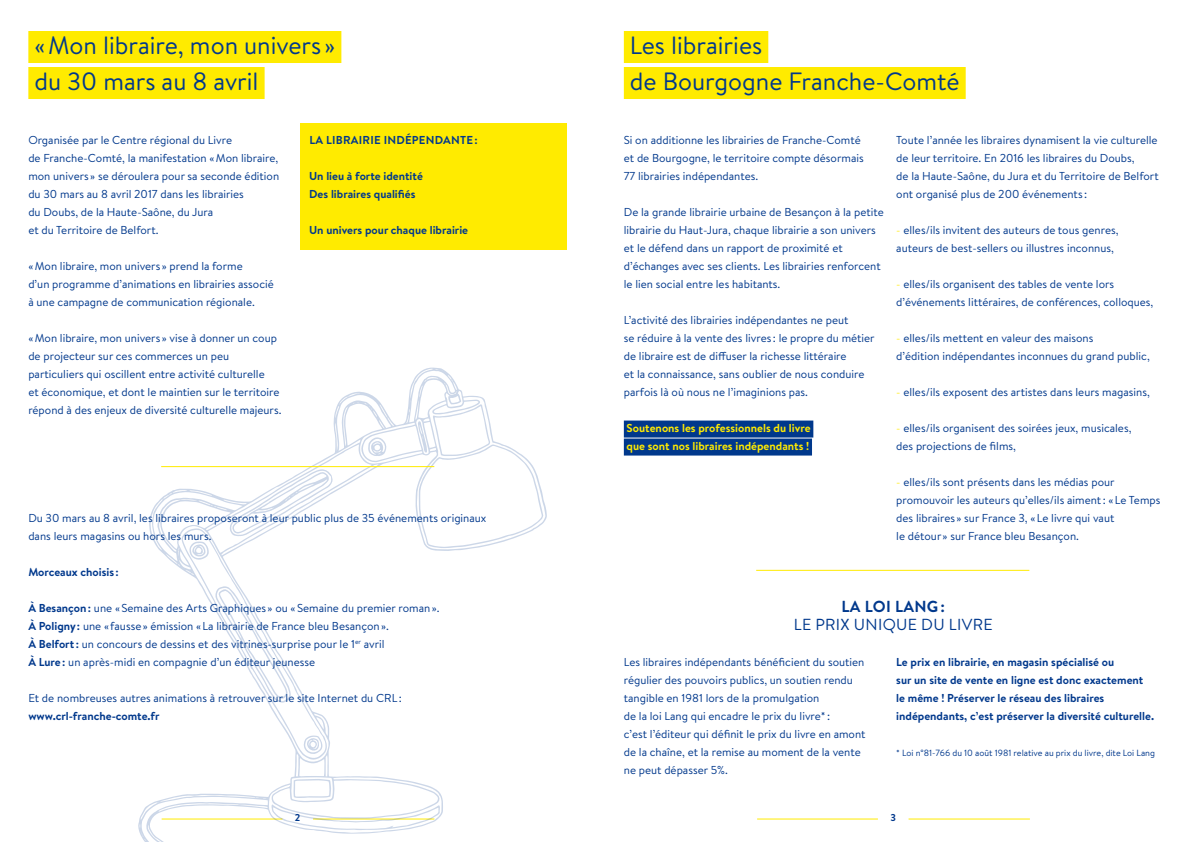
<style>
.page{position:relative;width:1191px;height:842px;background:#fff}
.page>*{position:absolute;margin:0;border:0;box-sizing:border-box;transform-origin:0 0}
.t1{font:25px/36px "Brandon Text";color:#00388c}
.t2{font:16px "Brandon Text";letter-spacing:.02em;color:#00388c}
.t3{font:700 16px "Brandon Text";letter-spacing:.02em;color:#00388c}
.t4{font:11.5px/18px "Brandon Text";color:#00388c}
.t5{font:700 11.5px/18px "Brandon Text";color:#00388c}
.t6{font:700 11.5px/18px "Brandon Text";color:#ffeb00}
.t7{font:700 11.5px "Brandon Text";letter-spacing:.02em;color:#00388c}
.t8{font:700 10px "Brandon Text";color:#00388c}
.t9{font:9px "Brandon Text";color:#00388c}
.s1{font-weight:700}
.s2{color:#ffeb00}
</style>
<div class="page">
<hr style="left:908px;top:818px;width:122px;height:1px;background:#ffeb00">
<hr style="left:757px;top:818px;width:121px;height:1px;background:#ffeb00">
<div style="left:300px;top:123px;width:266px;height:127px;background:#ffeb00"></div>
<svg style="left:138px;top:367px;width:409px;height:475px"></svg>
<svg style="left:368px;top:437px;width:19px;height:19px"></svg>
<svg style="left:271px;top:804px;width:169px;height:26px"></svg>
<svg style="left:293px;top:779px;width:38px;height:19px"></svg>
<svg style="left:418px;top:404px;width:125px;height:144px"></svg>
<svg style="left:181px;top:469px;width:152px;height:291px"></svg>
<div style="left:28px;top:31px;width:313px;height:32px;background:#ffeb00"></div>
<div style="left:28px;top:67px;width:237px;height:32px;background:#ffeb00"></div>
<div style="left:624px;top:31px;width:144px;height:32px;background:#ffeb00"></div>
<div style="left:624px;top:67px;width:341px;height:32px;background:#ffeb00"></div>
<div style="left:624px;top:421px;width:189px;height:17px;background:#00388c"></div>
<div style="left:624px;top:439px;width:188px;height:17px;background:#00388c"></div>
<hr style="left:161px;top:466px;width:273px;height:1px;background:#ffeb00">
<hr style="left:756px;top:570px;width:273px;height:1px;background:#ffeb00">
<h1 class="t1" style="left:34px;top:27px;width:302px">«Mon libraire, mon univers » du 30 mars au 8 avril</h1>
<p class="t4" style="left:28px;top:131px;width:252px">Organisée par le Centre régional du Livre<br>de Franche-Comté, la manifestation «Mon libraire, mon univers » se déroulera pour sa seconde édition du 30 mars au 8 avril 2017 dans les librairies<br>du Doubs, de la Haute-Saône, du Jura<br>et du Territoire de Belfort.</p>
<p class="t4" style="left:28px;top:257px;width:247px">«Mon libraire, mon univers » prend la forme<br>d’un programme d’animations en librairies associé à une campagne de communication régionale.</p>
<p class="t4" style="left:28px;top:329px;width:255px">«Mon libraire, mon univers » vise à donner un coup de projecteur sur ces commerces un peu particuliers qui oscillent entre activité culturelle<br>et économique, et dont le maintien sur le territoire répond à des enjeux de diversité culturelle majeurs.</p>
<p class="t7" style="left:309px;top:132px;width:170px">LA LIBRAIRIE INDÉPENDANTE:</p>
<p class="t5" style="left:309px;top:167px;width:115px">Un lieu à forte identité<br>Des libraires qualifiés</p>
<p class="t5" style="left:309px;top:221px;width:160px">Un univers pour chaque librairie</p>
<p class="t4" style="left:28px;top:509px;width:459px">Du 30 mars au 8 avril, les libraires proposeront à leur public plus de 35 événements originaux dans leurs magasins ou hors les murs.</p>
<p class="t5" style="left:28px;top:563px;width:92px">Morceaux choisis :</p>
<p class="t4" style="left:28px;top:599px;width:413px"><span class="s1">À Besançon:</span> une «Semaine des Arts Graphiques » ou «Semaine du premier roman».<br><span class="s1">À Poligny:</span> une «fausse» émission « La librairie de France bleu Besançon».<br><span class="s1">À Belfort:</span> un concours de dessins et des vitrines-surprise pour le 1<sup>er</sup> avril<br><span class="s1">À Lure:</span> un après-midi en compagnie d’un éditeur jeunesse</p>
<p class="t4" style="left:28px;top:689px;width:375px">Et de nombreuses autres animations à retrouver sur le site Internet du CRL :</p>
<p class="t5" style="left:28px;top:707px;width:133px">www.crl-franche-comte.fr</p>
<h1 class="t1" style="left:630px;top:27px;width:331px">Les librairies<br>de Bourgogne Franche-Comté</h1>
<p class="t4" style="left:624px;top:131px;width:241px">Si on additionne les librairies de Franche-Comté et de Bourgogne, le territoire compte désormais<br>77 librairies indépendantes.</p>
<p class="t4" style="left:624px;top:203px;width:261px">De la grande librairie urbaine de Besançon à la petite librairie du Haut-Jura, chaque librairie a son univers et le défend dans un rapport de proximité et d’échanges avec ses clients. Les librairies renforcent le lien social entre les habitants.</p>
<p class="t4" style="left:624px;top:311px;width:252px">L’activité des librairies indépendantes ne peut<br>se réduire à la vente des livres : le propre du métier de libraire est de diffuser la richesse littéraire<br>et la connaissance, sans oublier de nous conduire parfois là où nous ne l’imaginions pas.</p>
<p class="t6" style="left:626px;top:419px;width:185px">Soutenons les professionnels du livre que sont nos libraires indépendants !</p>
<p class="t4" style="left:896px;top:131px;width:264px">Toute l’année les libraires dynamisent la vie culturelle de leur territoire. En 2016 les libraires du Doubs,<br>de la Haute-Saône, du Jura et du Territoire de Belfort ont organisé plus de 200 événements :</p>
<p class="t4" style="left:896px;top:221px;width:224px"><span class="s2">-</span> elles/ils invitent des auteurs de tous genres, auteurs de best-sellers ou illustres inconnus,</p>
<p class="t4" style="left:896px;top:275px;width:259px"><span class="s2">-</span> elles/ils organisent des tables de vente lors d’événements littéraires, de conférences, colloques,</p>
<p class="t4" style="left:896px;top:329px;width:255px"><span class="s2">-</span> elles/ils mettent en valeur des maisons<br>d’édition indépendantes inconnues du grand public,</p>
<p class="t4" style="left:896px;top:383px;width:255px"><span class="s2">-</span> elles/ils exposent des artistes dans leurs magasins,</p>
<p class="t4" style="left:896px;top:419px;width:237px"><span class="s2">-</span> elles/ils organisent des soirées jeux, musicales, des projections de films,</p>
<p class="t4" style="left:896px;top:473px;width:266px"><span class="s2">-</span> elles/ils sont présents dans les médias pour promouvoir les auteurs qu’elles/ils aiment: « Le Temps des libraires » sur France 3, « Le livre qui vaut<br>le détour» sur France bleu Besançon.</p>
<h2 class="t3" style="left:841px;top:595px;width:105px">LA LOI LANG:</h2>
<h2 class="t2" style="left:793px;top:613px;width:200px">LE PRIX UNIQUE DU LIVRE</h2>
<p class="t4" style="left:624px;top:653px;width:243px">Les libraires indépendants bénéficient du soutien régulier des pouvoirs publics, un soutien rendu tangible en 1981 lors de la promulgation<br>de la loi Lang qui encadre le prix du livre* :<br>c’est l’éditeur qui définit le prix du livre en amont de la chaîne, et la remise au moment de la vente ne peut dépasser 5%.</p>
<p class="t5" style="left:896px;top:653px;width:259px">Le prix en librairie, en magasin spécialisé ou<br>sur un site de vente en ligne est donc exactement le même ! Préserver le réseau des libraires indépendants, c’est préserver la diversité culturelle.</p>
<p class="t9" style="left:896px;top:747px;width:260px">* Loi n°81-766 du 10 août 1981 relative au prix du livre, dite Loi Lang</p>
<p class="t8" style="left:295px;top:810px;width:7px">2</p>
<p class="t8" style="left:890px;top:810px;width:7px">3</p>
</div>
